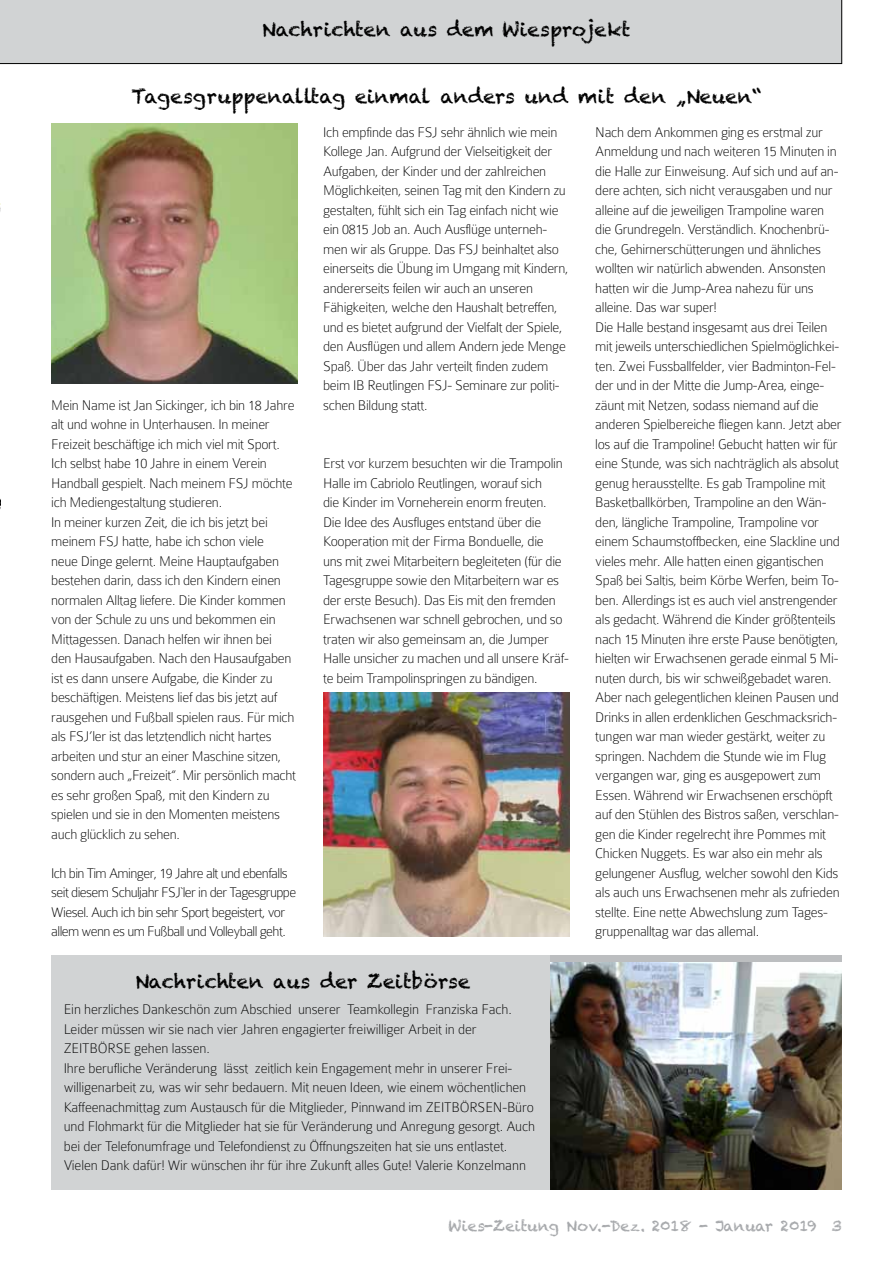
<style>
.page{position:relative;width:893px;height:1263px;background:#fff}
.page>*{position:absolute;margin:0;border:0;box-sizing:border-box;transform-origin:0 0}
.t1{font:19.5px "Chalkduster";color:#000}
.t2{font:100 15px/19.5px "Colaborate";letter-spacing:-.02em;color:#000}
.t3{font:100 15px/19.5px "Colaborate";letter-spacing:-.04em;color:#000}
.t4{font:15px "Chalkduster";color:#a7a9ac}
</style>
<div class="page">
<div style="left:0;top:0;width:842px;height:64px;background:#d1d3d4"></div>
<img style="left:323px;top:693px;width:247px;height:243px">
<img style="left:51px;top:124px;width:247px;height:260px">
<div style="left:51px;top:956px;width:791px;height:234px;background:#d1d3d4"></div>
<div style="left:550px;top:956px;width:292px;height:234px;background:#bcbec0"></div>
<img style="left:550px;top:962px;width:292px;height:228px">
<h1 class="t1" style="left:262px;top:18px;width:370px">Nachrichten aus dem Wiesprojekt</h1>
<h1 class="t1" style="left:131px;top:85px;width:631px">Tagesgruppenalltag einmal anders und mit den „Neuen“</h1>
<p class="t2" style="left:51px;top:395px;width:246px">Mein Name ist Jan Sickinger, ich bin 18 Jahre alt und wohne in Unterhausen. In meiner Freizeit beschäftige ich mich viel mit Sport.<br>Ich selbst habe 10 Jahre in einem Verein Handball gespielt. Nach meinem FSJ möchte ich Mediengestaltung studieren.<br>In meiner kurzen Zeit, die ich bis jetzt bei meinem FSJ hatte, habe ich schon viele<br>neue Dinge gelernt. Meine Hauptaufgaben bestehen darin, dass ich den Kindern einen normalen Alltag liefere. Die Kinder kommen von der Schule zu uns und bekommen ein Mittagessen. Danach helfen wir ihnen bei den Hausaufgaben. Nach den Hausaufgaben ist es dann unsere Aufgabe, die Kinder zu beschäftigen. Meistens lief das bis jetzt auf rausgehen und Fußball spielen raus. Für mich als FSJ’ler ist das letztendlich nicht hartes arbeiten und stur an einer Maschine sitzen, sondern auch „Freizeit“. Mir persönlich macht es sehr großen Spaß, mit den Kindern zu spielen und sie in den Momenten meistens auch glücklich zu sehen.</p>
<p class="t3" style="left:51px;top:863px;width:247px">Ich bin Tim Aminger, 19 Jahre alt und ebenfalls seit diesem Schuljahr FSJ`ler in der Tagesgruppe Wiesel. Auch ich bin sehr Sport begeistert, vor allem wenn es um Fußball und Volleyball geht.</p>
<p class="t2" style="left:323px;top:122px;width:247px">Ich empfinde das FSJ sehr ähnlich wie mein Kollege Jan. Aufgrund der Vielseitigkeit der Aufgaben, der Kinder und der zahlreichen Möglichkeiten, seinen Tag mit den Kindern zu gestalten, fühlt sich ein Tag einfach nicht wie ein 0815 Job an. Auch Ausflüge unterneh&shy;men wir als Gruppe. Das FSJ beinhaltet also einerseits die Übung im Umgang mit Kindern, andererseits feilen wir auch an unseren Fähigkeiten, welche den Haushalt betreffen, und es bietet aufgrund der Vielfalt der Spiele, den Ausflügen und allem Andern jede Menge Spaß. Über das Jahr verteilt finden zudem beim IB Reutlingen FSJ- Seminare zur politi&shy;schen Bildung statt.</p>
<p class="t2" style="left:323px;top:454px;width:247px">Erst vor kurzem besuchten wir die Trampolin Halle im Cabriolo Reutlingen, worauf sich<br>die Kinder im Vorneherein enorm freuten.<br>Die Idee des Ausfluges entstand über die Kooperation mit der Firma Bonduelle, die<br>uns mit zwei Mitarbeitern begleiteten (für die Tagesgruppe sowie den Mitarbeitern war es der erste Besuch). Das Eis mit den fremden Erwachsenen war schnell gebrochen, und so traten wir also gemeinsam an, die Jumper Halle unsicher zu machen und all unsere Kräf&shy;te beim Trampolinspringen zu bändigen.</p>
<h1 class="t1" style="left:135px;top:970px;width:336px">Nachrichten aus der Zeitbörse</h1>
<p class="t2" style="left:64px;top:1000px;width:473px">Ein herzliches Dankeschön zum Abschied unserer Teamkollegin Franziska Fach.<br>Leider müssen wir sie nach vier Jahren engagierter freiwilliger Arbeit in der ZEITBÖRSE gehen lassen.<br>Ihre berufliche Veränderung lässt zeitlich kein Engagement mehr in unserer Frei&shy;willigenarbeit zu, was wir sehr bedauern. Mit neuen Ideen, wie einem wöchentlichen Kaffeenachmittag zum Austausch für die Mitglieder, Pinnwand im ZEITBÖRSEN-Büro und Flohmarkt für die Mitglieder hat sie für Veränderung und Anregung gesorgt. Auch bei der Telefonumfrage und Telefondienst zu Öffnungszeiten hat sie uns entlastet.<br>Vielen Dank dafür! Wir wünschen ihr für ihre Zukunft alles Gute! Valerie Konzelmann</p>
<p class="t2" style="left:595px;top:122px;width:248px">Nach dem Ankommen ging es erstmal zur Anmeldung und nach weiteren 15 Minuten in die Halle zur Einweisung. Auf sich und auf an&shy;dere achten, sich nicht verausgaben und nur alleine auf die jeweiligen Trampoline waren die Grundregeln. Verständlich. Knochenbrü&shy;che, Gehirnerschütterungen und ähnliches wollten wir natürlich abwenden. Ansonsten hatten wir die Jump-Area nahezu für uns alleine. Das war super!<br>Die Halle bestand insgesamt aus drei Teilen mit jeweils unterschiedlichen Spielmöglichkei&shy;ten. Zwei Fussballfelder, vier Badminton-Fel&shy;der und in der Mitte die Jump-Area, einge&shy;zäunt mit Netzen, sodass niemand auf die anderen Spielbereiche fliegen kann. Jetzt aber los auf die Trampoline! Gebucht hatten wir für eine Stunde, was sich nachträglich als absolut genug herausstellte. Es gab Trampoline mit Basketballkörben, Trampoline an den Wän&shy;den, längliche Trampoline, Trampoline vor einem Schaumstoffbecken, eine Slackline und vieles mehr. Alle hatten einen gigantischen Spaß bei Saltis, beim Körbe Werfen, beim To&shy;ben. Allerdings ist es auch viel anstrengender als gedacht. Während die Kinder größtenteils nach 15 Minuten ihre erste Pause benötigten, hielten wir Erwachsenen gerade einmal 5 Mi&shy;nuten durch, bis wir schweißgebadet waren.<br>Aber nach gelegentlichen kleinen Pausen und Drinks in allen erdenklichen Geschmacksrich&shy;tungen war man wieder gestärkt, weiter zu springen. Nachdem die Stunde wie im Flug vergangen war, ging es ausgepowert zum Essen. Während wir Erwachsenen erschöpft auf den Stühlen des Bistros saßen, verschlan&shy;gen die Kinder regelrecht ihre Pommes mit Chicken Nuggets. Es war also ein mehr als gelungener Ausflug, welcher sowohl den Kids als auch uns Erwachsenen mehr als zufrieden stellte. Eine nette Abwechslung zum Tages&shy;gruppenalltag war das allemal.</p>
<p class="t4" style="left:448px;top:1217px;width:395px">Wies-Zeitung Nov.-Dez. 2018 - Januar 2019 3</p>
</div>
